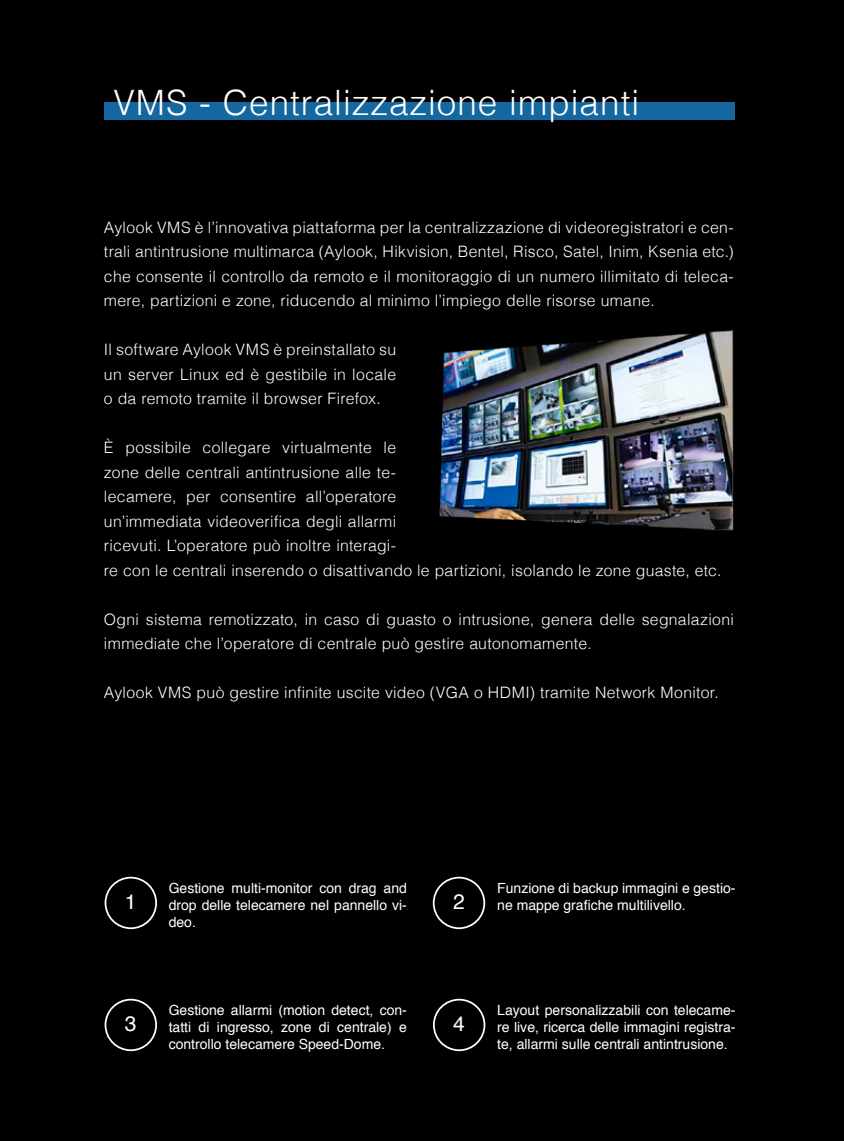
<style>
.page{position:relative;width:844px;height:1141px;background:#fff}
.page>*{position:absolute;margin:0;border:0;box-sizing:border-box;transform-origin:0 0}
.t1{font:300 35px "Helvetica";letter-spacing:.03em;color:#fff}
.t2{font:21px "Helvetica";color:#fff}
.t3{font:300 15.75px/24.5px "Helvetica";letter-spacing:.02em;color:#fff;text-align:justify}
.t4{font:14px/16.8px "Helvetica";color:#fff;text-align:justify}
</style>
<div class="page">
<div style="left:0;top:0;width:843px;height:1141px;background:#000"></div>
<img style="left:439px;top:330px;width:295px;height:201px">
<div style="left:105px;top:102px;width:629px;height:18px;background:#14689f"></div>
<div style="left:105px;top:877px;width:52px;height:52px;border:2px solid #fff;border-radius:50%"></div>
<div style="left:432px;top:877px;width:53px;height:52px;border:2px solid #fff;border-radius:50%"></div>
<div style="left:105px;top:999px;width:52px;height:52px;border:2px solid #fff;border-radius:50%"></div>
<div style="left:433px;top:999px;width:52px;height:52px;border:2px solid #fff;border-radius:50%"></div>
<h1 class="t1" style="left:113px;top:73px;width:527px">VMS - Centralizzazione impianti</h1>
<p class="t3" style="left:104px;top:214px;width:631px">Aylook VMS è l’innovativa piattaforma per la centralizzazione di videoregistratori e cen&shy;trali antintrusione multimarca (Aylook, Hikvision, Bentel, Risco, Satel, Inim, Ksenia etc.) che consente il controllo da remoto e il monitoraggio di un numero illimitato di teleca&shy;mere, partizioni e zone, riducendo al minimo l’impiego delle risorse umane.</p>
<p class="t3" style="left:104px;top:336px;width:293px">Il software Aylook VMS è preinstallato su un server Linux ed è gestibile in locale o da remoto tramite il browser Firefox.</p>
<p class="t3" style="left:104px;top:434px;width:619px;text-align:left">È possibile collegare virtualmente le<br>zone delle centrali antintrusione alle te-<br>lecamere, per consentire all’operatore<br>un’immediata videoverifica degli allarmi<br>ricevuti. L’operatore può inoltre interagi-<br>re con le centrali inserendo o disattivando le partizioni, isolando le zone guaste, etc.</p>
<p class="t3" style="left:104px;top:606px;width:631px">Ogni sistema remotizzato, in caso di guasto o intrusione, genera delle segnalazioni immediate che l’operatore di centrale può gestire autonomamente.</p>
<p class="t3" style="left:104px;top:679px;width:616px">Aylook VMS può gestire infinite uscite video (VGA o HDMI) tramite Network Monitor.</p>
<h2 class="t2" style="left:125px;top:886px;width:13px">1</h2>
<p class="t4" style="left:169px;top:880px;width:240px">Gestione multi-monitor con drag and drop delle telecamere nel pannello vi&shy;deo.</p>
<h2 class="t2" style="left:453px;top:886px;width:13px">2</h2>
<p class="t4" style="left:497px;top:880px;width:240px">Funzione di backup immagini e gestio&shy;ne mappe grafiche multilivello.</p>
<h2 class="t2" style="left:125px;top:1008px;width:13px">3</h2>
<p class="t4" style="left:169px;top:1002px;width:240px">Gestione allarmi (motion detect, con&shy;tatti di ingresso, zone di centrale) e controllo telecamere Speed-Dome.</p>
<h2 class="t2" style="left:453px;top:1008px;width:13px">4</h2>
<p class="t4" style="left:497px;top:1002px;width:240px">Layout personalizzabili con telecame&shy;re live, ricerca delle immagini registra&shy;te, allarmi sulle centrali antintrusione.</p>
</div>
